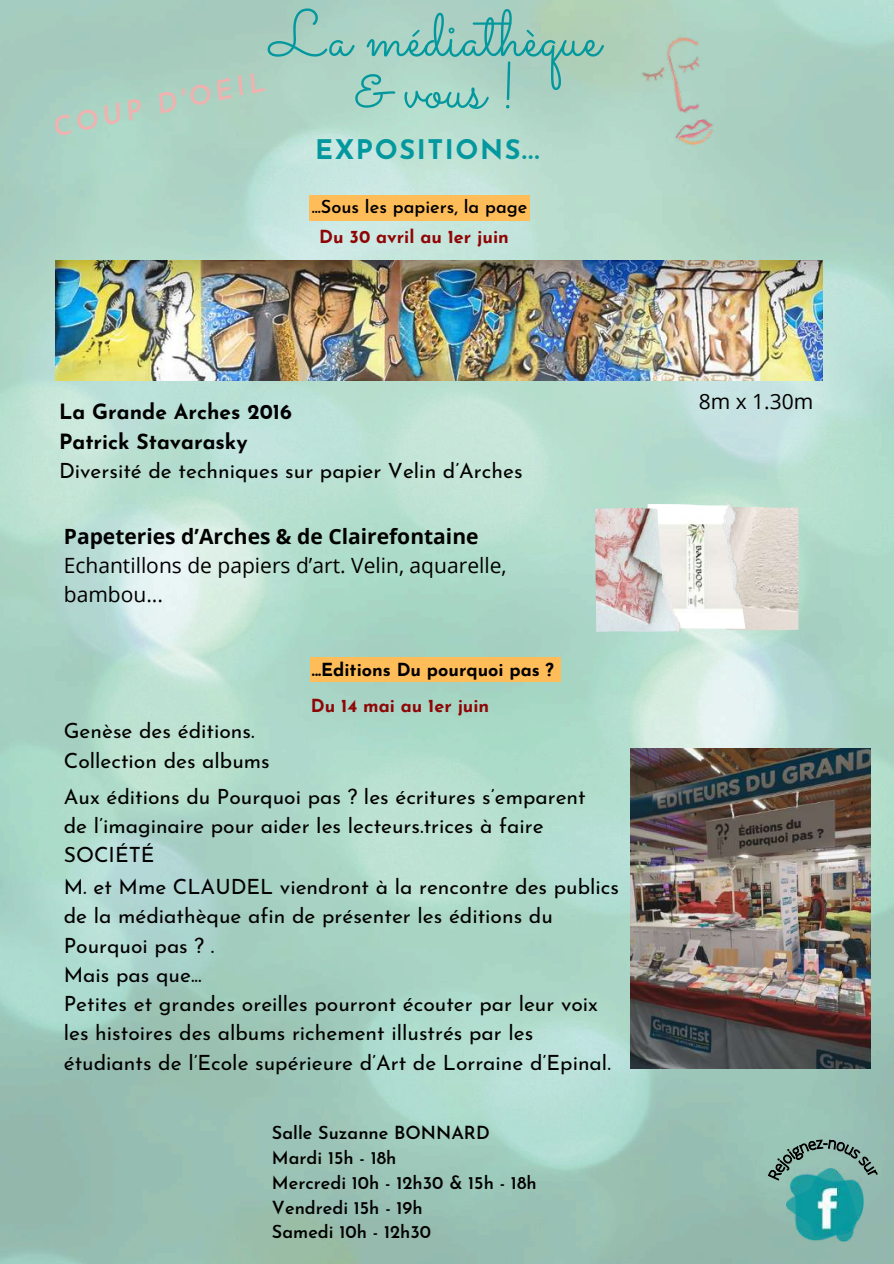
<style>
.page{position:relative;width:894px;height:1264px;background:#fff}
.page>*{position:absolute;margin:0;border:0;box-sizing:border-box;transform-origin:0 0}
.t1{font:65.4px/51.8px "Sacramento";color:#03989e;text-align:center}
.t2{font:700 27px "Josefin Sans";letter-spacing:.06em;color:#03989e}
.t3{font:italic 600 27px "Josefin Sans";color:#f0b2af}
.t4{font:21px/29.2px "Josefin Sans";color:#000}
.t5{font:21px/29.2px "Open Sans";color:#000}
.t6{font:700 21px/29.2px "Josefin Sans";color:#000}
.t7{font:700 21px "Open Sans";color:#000}
.t8{font:600 18px/24.8px "Josefin Sans";color:#000}
.t9{font:700 18px "Josefin Sans";color:#8f0505}
.t10{font:700 18px "Josefin Sans";color:#000}
</style>
<div class="page">
<img style="left:0;top:0;width:893px;height:1263px">
<img style="left:786px;top:1185px;width:76px;height:56px">
<img style="left:630px;top:25px;width:94px;height:129px">
<div style="left:309px;top:657px;width:251px;height:25px;background:#ffbd59"></div>
<img style="left:55px;top:260px;width:766px;height:120px">
<div style="left:309px;top:195px;width:220px;height:26px;background:#ffbd59"></div>
<img style="left:630px;top:748px;width:240px;height:320px">
<img style="left:743px;top:507px;width:55px;height:123px">
<img style="left:645px;top:504px;width:100px;height:125px">
<img style="left:594px;top:508px;width:83px;height:124px">
<img style="left:660px;top:500px;width:83px;height:131px">
<svg style="left:767px;top:1139px;width:110px;height:46px;background:#74a49b"></svg>
<h1 class="t1" style="left:269px;top:7px;width:332px">La médiathèque &amp; vous !</h1>
<p class="t3" style="left:51px;top:116px;width:218px;rotate:-12deg">COUP D'OEIL</p>
<p class="t2" style="left:315px;top:139px;width:226px">EXPOSITIONS...</p>
<p class="t8" style="left:312px;top:196px;width:217px">...Sous les papiers, la page</p>
<p class="t9" style="left:319px;top:229px;width:191px">Du 30 avril au 1er juin</p>
<p class="t6" style="left:59px;top:399px;width:234px">La Grande Arches 2016<br>Patrick Stavarasky</p>
<p class="t4" style="left:59px;top:458px;width:465px">Diversité de techniques sur papier Velin d’Arches</p>
<p class="t7" style="left:64px;top:521px;width:416px">Papeteries d’Arches &amp; de Clairefontaine</p>
<p class="t5" style="left:64px;top:550px;width:444px">Echantillons de papiers d’art. Velin, aquarelle, bambou...</p>
<p class="t4" style="left:64px;top:718px;width:207px">Genèse des éditions.<br>Collection des albums</p>
<p class="t10" style="left:312px;top:662px;width:243px">...Editions Du pourquoi pas ?</p>
<p class="t9" style="left:311px;top:698px;width:180px">Du 14 mai au 1er juin</p>
<p class="t4" style="left:64px;top:784px;width:523px">Aux éditions du Pourquoi pas ? les écritures s’emparent de l’imaginaire pour aider les lecteurs.trices à faire<br>SOCIÉTÉ</p>
<p class="t4" style="left:64px;top:874px;width:556px">M. et Mme CLAUDEL viendront à la rencontre des publics de la médiathèque afin de présenter les éditions du Pourquoi pas ? .<br>Mais pas que...<br>Petites et grandes oreilles pourront écouter par leur voix les histoires des albums richement illustrés par les étudiants de l’Ecole supérieure d’Art de Lorraine d’Epinal.</p>
<p class="t8" style="left:272px;top:1122px;width:266px">Salle Suzanne BONNARD<br>Mardi 15h - 18h<br>Mercredi 10h - 12h30 &amp; 15h - 18h<br>Vendredi 15h - 19h<br>Samedi 10h - 12h30</p>
<p class="t5" style="left:698px;top:386px;width:116px">8m x 1.30m</p>
</div>
